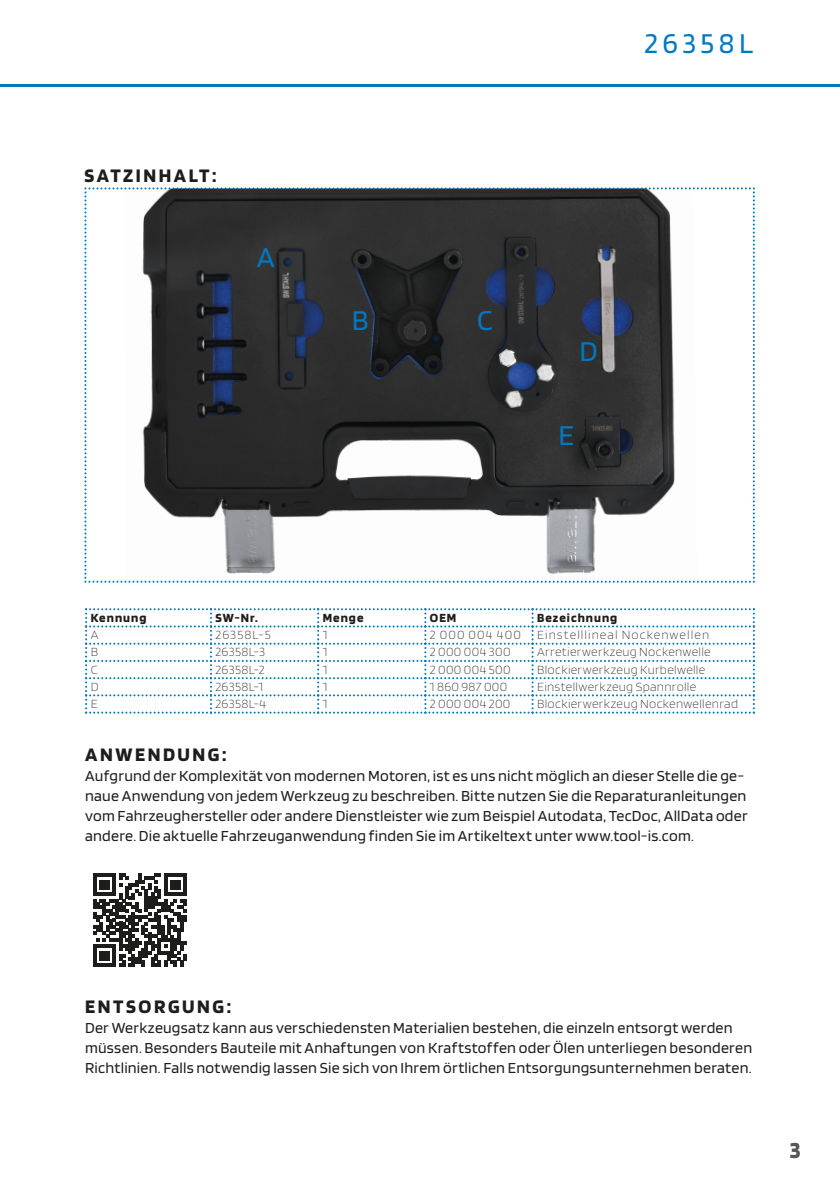
<style>
.page{position:relative;width:840px;height:1191px;background:#fff}
.page>*{position:absolute;margin:0;border:0;box-sizing:border-box;transform-origin:0 0}
.t1{font:30px "Blinker";letter-spacing:.15em;color:#0079c1}
.t2{font:700 24px "Blinker";color:#575756}
.t3{font:700 20px "Blinker";letter-spacing:.13em;color:#1d1d1b}
.t4{font:16px/20px "Blinker";letter-spacing:.015em;color:#1d1d1b}
.t5{font:300 13px "Blinker";letter-spacing:.025em;color:#1d1d1b}
.t6{font:300 13px "Blinker";letter-spacing:.08em;color:#1d1d1b}
.t7{font:700 13px "Blinker";letter-spacing:.08em;color:#1d1d1b}
</style>
<div class="page">
<hr style="left:0;top:84px;width:839px;height:2px;background:#0079c1">
<svg style="left:85px;top:608px;width:669px;height:105px"></svg>
<svg style="left:84px;top:187px;width:670px;height:396px"></svg>
<svg style="left:93px;top:873px;width:94px;height:94px"></svg>
<p class="t3" style="left:84px;top:165px;width:134px">SATZINHALT:</p>
<h1 class="t1" style="left:257px;top:242px;width:19px">A</h1>
<h1 class="t1" style="left:351px;top:304px;width:18px">B</h1>
<h1 class="t1" style="left:644px;top:28px;width:110px">26358L</h1>
<h1 class="t1" style="left:477px;top:304px;width:17px">C</h1>
<h1 class="t1" style="left:579px;top:336px;width:20px">D</h1>
<h1 class="t1" style="left:558px;top:420px;width:17px">E</h1>
<p class="t7" style="left:91px;top:611px;width:57px">Kennung</p>
<p class="t7" style="left:215px;top:611px;width:44px">SW-Nr.</p>
<p class="t7" style="left:322px;top:611px;width:42px">Menge</p>
<p class="t7" style="left:429px;top:611px;width:28px">OEM</p>
<p class="t7" style="left:537px;top:611px;width:82px">Bezeichnung</p>
<p class="t5" style="left:91px;top:628px;width:9px">A</p>
<p class="t5" style="left:215px;top:628px;width:57px">26358L-5</p>
<p class="t5" style="left:322px;top:628px;width:6px">1</p>
<p class="t6" style="left:429px;top:628px;width:281px">2 000 004 400 Einstelllineal Nockenwellen</p>
<p class="t5" style="left:91px;top:645px;width:9px">B</p>
<p class="t5" style="left:215px;top:645px;width:51px">26358L-3</p>
<p class="t5" style="left:322px;top:645px;width:6px">1</p>
<p class="t5" style="left:429px;top:645px;width:82px">2 000 004 300</p>
<p class="t5" style="left:537px;top:645px;width:175px">Arretierwerkzeug Nockenwelle</p>
<p class="t5" style="left:91px;top:663px;width:8px">C</p>
<p class="t5" style="left:215px;top:663px;width:51px">26358L-2</p>
<p class="t5" style="left:322px;top:663px;width:6px">1</p>
<p class="t5" style="left:429px;top:663px;width:82px">2 000 004 500</p>
<p class="t5" style="left:537px;top:663px;width:170px">Blockierwerkzeug Kurbelwelle</p>
<p class="t5" style="left:91px;top:680px;width:9px">D</p>
<p class="t5" style="left:215px;top:680px;width:49px">26358L-1</p>
<p class="t5" style="left:322px;top:680px;width:6px">1</p>
<p class="t5" style="left:429px;top:680px;width:79px">1 860 987 000</p>
<p class="t5" style="left:537px;top:680px;width:161px">Einstellwerkzeug Spannrolle</p>
<p class="t5" style="left:91px;top:697px;width:8px">E</p>
<p class="t5" style="left:215px;top:697px;width:52px">26358L-4</p>
<p class="t5" style="left:322px;top:697px;width:6px">1</p>
<p class="t5" style="left:429px;top:697px;width:82px">2 000 004 200</p>
<p class="t5" style="left:537px;top:697px;width:202px">Blockierwerkzeug Nockenwellenrad</p>
<p class="t3" style="left:85px;top:744px;width:143px">ANWENDUNG:</p>
<p class="t4" style="left:85px;top:766px;width:663px">Aufgrund der Komplexität von modernen Motoren, ist es uns nicht möglich an dieser Stelle die ge&shy;naue Anwendung von jedem Werkzeug zu beschreiben. Bitte nutzen Sie die Reparaturanleitungen vom Fahrzeughersteller oder andere Dienstleister wie zum Beispiel Autodata, TecDoc, AllData oder andere. Die aktuelle Fahrzeuganwendung finden Sie im Artikeltext unter www.tool-is.com.</p>
<p class="t3" style="left:85px;top:996px;width:147px">ENTSORGUNG:</p>
<p class="t4" style="left:85px;top:1018px;width:668px">Der Werkzeugsatz kann aus verschiedensten Materialien bestehen, die einzeln entsorgt werden müssen. Besonders Bauteile mit Anhaftungen von Kraftstoffen oder Ölen unterliegen besonderen<br>Richtlinien. Falls notwendig lassen Sie sich von Ihrem örtlichen Entsorgungsunternehmen beraten.</p>
<h2 class="t2" style="left:789px;top:1137px;width:12px">3</h2>
</div>
